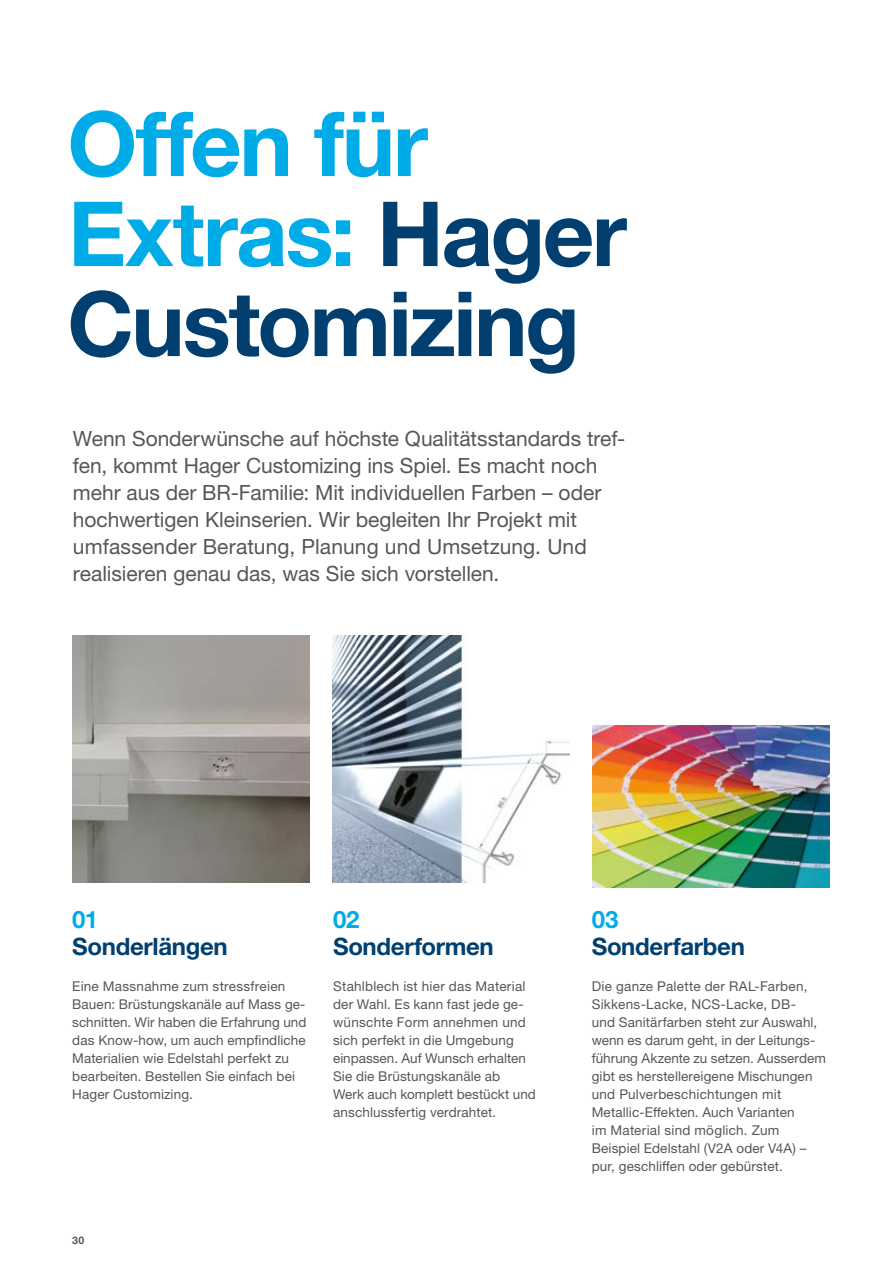
<style>
.page{position:relative;width:893px;height:1263px;background:#fff}
.page>*{position:absolute;margin:0;border:0;box-sizing:border-box;transform-origin:0 0}
.t1{font:700 90px/90px "Helvetica Neue LTW1 G";letter-spacing:-.025em;color:#003f6f}
.t2{font:700 24px "Helvetica Neue LTW1 G";letter-spacing:-.015em;color:#003f6f}
.t3{font:700 24px "Helvetica Neue LTW1 G";color:#00ace8}
.t4{font:21px/27px "Helvetica Neue LTW1 G";letter-spacing:-.005em;color:#555756}
.t5{font:13.5px/18px "Helvetica Neue LTW1 G";letter-spacing:.01em;color:#555756}
.t6{font:700 10.5px "Helvetica Neue LTW1 G";color:#555756}
.s1{color:#00ace8}
</style>
<div class="page">
<img style="left:72px;top:635px;width:237px;height:248px">
<img style="left:592px;top:725px;width:237px;height:162px">
<img style="left:332px;top:635px;width:237px;height:248px">
<h1 class="t1" style="left:67px;top:98px;width:561px"><span class="s1">Offen für<br>Extras:</span> Hager<br>Customizing</h1>
<p class="t4" style="left:73px;top:425px;width:554px">Wenn Sonderwünsche auf höchste Qualitätsstandards tref&shy;fen, kommt Hager Customizing ins Spiel. Es macht noch mehr aus der BR-Familie: Mit individuellen Farben – oder hochwertigen Kleinserien. Wir begleiten Ihr Projekt mit umfassender Beratung, Planung und Umsetzung. Und realisieren genau das, was Sie sich vorstellen.</p>
<h2 class="t3" style="left:72px;top:904px;width:27px">01</h2>
<h2 class="t2" style="left:72px;top:931px;width:157px">Sonderlängen</h2>
<h2 class="t3" style="left:333px;top:904px;width:28px">02</h2>
<h2 class="t2" style="left:333px;top:931px;width:162px">Sonderformen</h2>
<h2 class="t3" style="left:592px;top:904px;width:28px">03</h2>
<h2 class="t2" style="left:592px;top:931px;width:155px">Sonderfarben</h2>
<p class="t5" style="left:72px;top:977px;width:236px">Eine Massnahme zum stressfreien Bauen: Brüstungskanäle auf Mass ge&shy;schnitten. Wir haben die Erfahrung und das Know-how, um auch empfindliche Materialien wie Edelstahl perfekt zu bearbeiten. Bestellen Sie einfach bei Hager Customizing.</p>
<p class="t5" style="left:333px;top:977px;width:204px">Stahlblech ist hier das Material der Wahl. Es kann fast jede ge&shy;wünschte Form annehmen und sich perfekt in die Umgebung einpassen. Auf Wunsch erhalten<br>Sie die Brüstungskanäle ab<br>Werk auch komplett bestückt und anschlussfertig verdrahtet.</p>
<p class="t5" style="left:592px;top:977px;width:236px">Die ganze Palette der RAL-Farben, Sikkens-Lacke, NCS-Lacke, DB-<br>und Sanitärfarben steht zur Auswahl, wenn es darum geht, in der Leitungs&shy;führung Akzente zu setzen. Ausserdem gibt es herstellereigene Mischungen und Pulverbeschichtungen mit Metallic-Effekten. Auch Varianten<br>im Material sind möglich. Zum Beispiel Edelstahl (V2A oder V4A) – pur, geschliffen oder gebürstet.</p>
<p class="t6" style="left:72px;top:1233px;width:14px">30</p>
</div>
